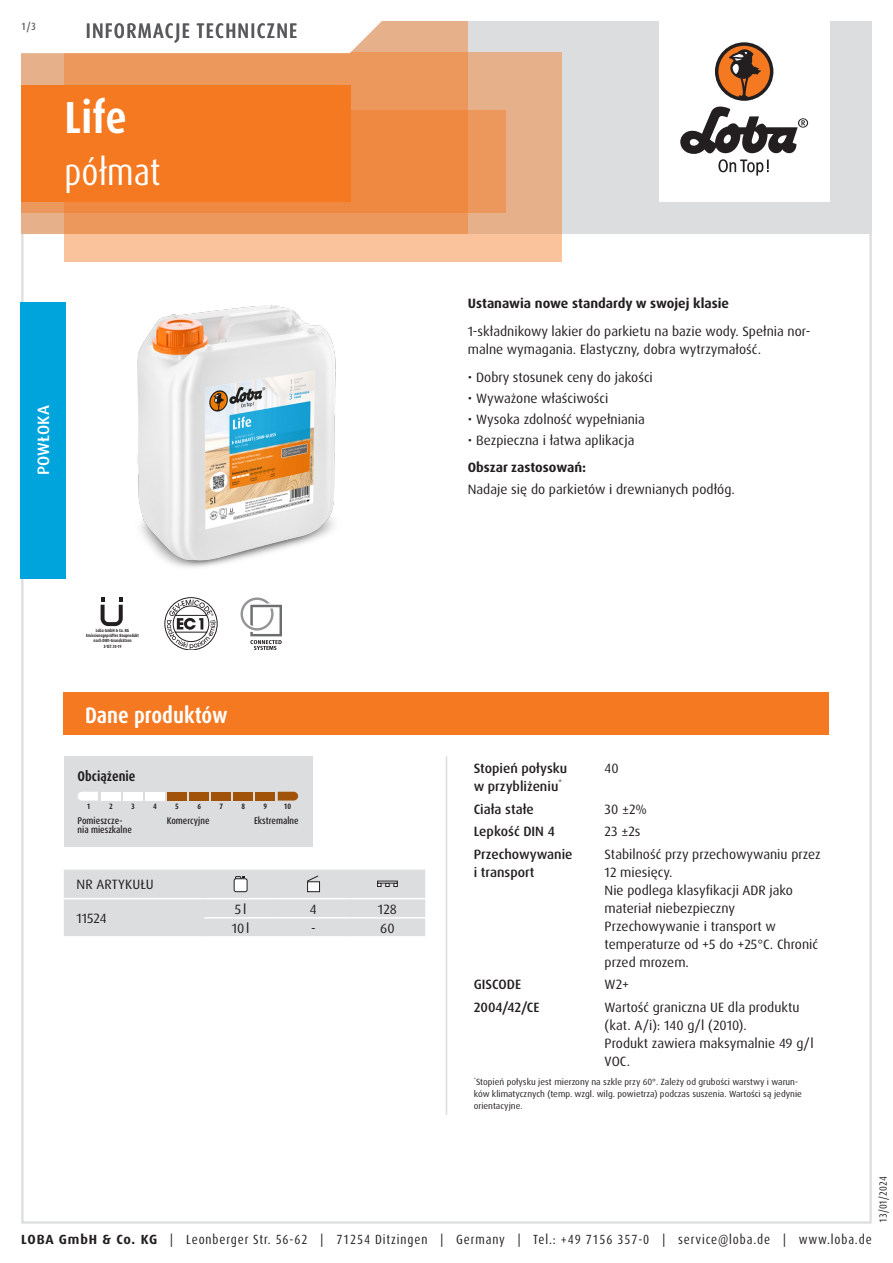
<style>
.page{position:relative;width:893px;height:1263px;background:#fff}
.page>*{position:absolute;margin:0;border:0;box-sizing:border-box;transform-origin:0 0}
.Produktname_weiss{font:700 condensed 45px "Dax Pro";color:#fff}
.Variante_weiss{font:condensed 37.5px "Dax Pro";color:#fff}
.Abschnitt{font:700 condensed 22.5px "Dax Pro";color:#fff}
.TI{font:500 condensed 21px "Dax Pro";letter-spacing:.06em;color:#57585a}
.Produktart_Versiegelung{font:500 16.5px "Dax Pro";letter-spacing:.01em;color:#fff}
.skala_name{font:700 condensed 14.1px "Dax Pro";color:#231f20}
.Text_ohne_Silbentrennung{font:13.5px/18px "Dax Pro";color:#231f20}
.Text{font:13.5px/18px "Dax Pro";color:#231f20}
.Text_Medium{font:500 13.5px/18px "Dax Pro";color:#231f20}
.Text_Bold{font:700 13.5px "Dax Pro";color:#231f20}
.Text_zentriert{font:13.5px "Dax Pro";color:#231f20}
.Text_Großbuchstaben{font:13.5px "Dax Pro";letter-spacing:.01em;color:#231f20}
.t1{font:condensed 13.35px "Dax Pro";letter-spacing:.065em;color:#231f20}
.t2{font:condensed 10.5px "Dax Pro";color:#231f20}
.t3{font:500 condensed 10.5px "Dax Pro";color:#57585a}
.skala_desc_left{font:500 condensed 9.75px/8.9px "Dax Pro";color:#231f20}
.skala_desc_right{font:500 condensed 9.75px "Dax Pro";color:#231f20}
.skala_desc_middle{font:500 condensed 9.75px "Dax Pro";color:#231f20}
.Footnote{font:9px/12px "Dax Pro";color:#231f20}
.skala_number{font:700 condensed 7.8px "Dax Pro";color:#231f20}
.t4{font:700 4.5px/5.2px "Dax Pro";color:#231f20;text-align:center;scale:.82 1}
.s1{font-weight:700;font-stretch:normal}
</style>
<div class="page">
<hr style="left:446px;top:756px;width:1px;height:359px;background:#dcdddf">
<svg style="left:64px;top:869px;width:361px;height:67px;background:#dcdddf"></svg>
<div style="left:64px;top:756px;width:249px;height:91px;background:#dcdddf"></div>
<svg style="left:78px;top:792px;width:20px;height:8px"></svg>
<div style="left:101px;top:792px;width:20px;height:8px;background:#fff"></div>
<div style="left:123px;top:792px;width:20px;height:8px;background:#fff"></div>
<div style="left:145px;top:792px;width:20px;height:8px;background:#fff"></div>
<div style="left:167px;top:792px;width:20px;height:8px;background:#a15409"></div>
<div style="left:189px;top:792px;width:20px;height:8px;background:#a15409"></div>
<div style="left:212px;top:792px;width:19px;height:8px;background:#a15409"></div>
<div style="left:234px;top:792px;width:19px;height:8px;background:#a15409"></div>
<div style="left:256px;top:792px;width:19px;height:8px;background:#a15409"></div>
<svg style="left:278px;top:792px;width:20px;height:8px"></svg>
<div style="left:64px;top:692px;width:765px;height:43px;background:#f47921"></div>
<svg style="left:101px;top:597px;width:22px;height:29px"></svg>
<svg style="left:165px;top:597px;width:52px;height:53px"></svg>
<svg style="left:241px;top:597px;width:41px;height:53px"></svg>
<img style="left:137px;top:305px;width:199px;height:263px">
<div style="left:20px;top:302px;width:46px;height:276px;background:#00a4dc"></div>
<div style="left:21px;top:21px;width:851px;height:213px;background:#dcdddf"></div>
<div style="left:659px;top:0;width:170px;height:202px;background:#fff"></div>
<svg style="left:680px;top:106px;width:128px;height:70px"></svg>
<div style="left:715px;top:42px;width:58px;height:59px;background:#231f20;border-radius:50%"></div>
<svg style="left:718px;top:45px;width:52px;height:52px"></svg>
<div style="left:64px;top:52px;width:497px;height:209px;background:linear-gradient(to right,#fec79f,#efb992)"></div>
<div style="left:21px;top:111px;width:485px;height:102px;background:#ec975b"></div>
<svg style="left:21px;top:21px;width:447px;height:213px;background:#ec9355"></svg>
<svg style="left:21px;top:21px;width:411px;height:34px;background:#faede4"></svg>
<div style="left:21px;top:85px;width:330px;height:117px;background:#f47921"></div>
<p class="t3" style="left:21px;top:19px;width:16px">1/3</p>
<p class="TI" style="left:86px;top:17px;width:213px">INFORMACJE TECHNICZNE</p>
<p class="Produktname_weiss" style="left:65px;top:89px;width:64px">Life</p>
<p class="Variante_weiss" style="left:65px;top:148px;width:97px">półmat</p>
<p class="Produktart_Versiegelung" style="left:33px;top:475px;width:72px;rotate:-90deg">POWŁOKA</p>
<p class="t4" style="left:86px;top:628px;width:66px">Loba GmbH &amp; Co. KG<br>Emissionsgeprüftes Bauprodukt nach DIBt-Grundsätzen<br>Z-157.10-19</p>
<p class="Abschnitt" style="left:85px;top:700px;width:144px">Dane produktów</p>
<p class="skala_name" style="left:78px;top:767px;width:59px">Obciążenie</p>
<p class="skala_number" style="left:87px;top:802px;width:5px">1</p>
<p class="skala_number" style="left:109px;top:802px;width:5px">2</p>
<p class="skala_number" style="left:131px;top:802px;width:5px">3</p>
<p class="skala_number" style="left:153px;top:802px;width:5px">4</p>
<p class="skala_number" style="left:175px;top:802px;width:5px">5</p>
<p class="skala_number" style="left:197px;top:802px;width:5px">6</p>
<p class="skala_number" style="left:219px;top:802px;width:5px">7</p>
<p class="skala_number" style="left:241px;top:802px;width:5px">8</p>
<p class="skala_number" style="left:264px;top:802px;width:5px">9</p>
<p class="skala_number" style="left:284px;top:802px;width:9px">10</p>
<p class="skala_desc_left" style="left:78px;top:816px;width:56px">Pomieszcze&shy;nia mieszkalne</p>
<p class="skala_desc_middle" style="left:167px;top:815px;width:44px">Komercyjne</p>
<p class="skala_desc_right" style="left:254px;top:815px;width:46px">Ekstremalne</p>
<p class="Text_Großbuchstaben" style="left:77px;top:876px;width:79px">NR ARTYKUŁU</p>
<p class="Text" style="left:77px;top:909px;width:32px">11524</p>
<p class="Text_zentriert" style="left:235px;top:900px;width:13px">5l</p>
<p class="Text_zentriert" style="left:310px;top:900px;width:8px">4</p>
<p class="Text_zentriert" style="left:378px;top:900px;width:20px">128</p>
<p class="Text_zentriert" style="left:232px;top:919px;width:19px">10l</p>
<p class="Text_zentriert" style="left:311px;top:919px;width:6px">-</p>
<p class="Text_zentriert" style="left:380px;top:919px;width:16px">60</p>
<p class="Text_Bold" style="left:468px;top:295px;width:263px">Ustanawia nowe standardy w swojej klasie</p>
<p class="Text" style="left:468px;top:323px;width:344px">1-składnikowy lakier do parkietu na bazie wody. Spełnia nor&shy;malne wymagania. Elastyczny, dobra wytrzymałość.</p>
<p class="Text" style="left:468px;top:368px;width:187px">• Dobry stosunek ceny do jakości</p>
<p class="Text" style="left:468px;top:389px;width:142px">• Wyważone właściwości</p>
<p class="Text" style="left:468px;top:410px;width:179px">• Wysoka zdolność wypełniania</p>
<p class="Text" style="left:468px;top:431px;width:168px">• Bezpieczna i łatwa aplikacja</p>
<p class="Text_Bold" style="left:468px;top:459px;width:120px">Obszar zastosowań:</p>
<p class="Text" style="left:468px;top:480px;width:269px">Nadaje się do parkietów i drewnianych podłóg.</p>
<p class="Text_Medium" style="left:474px;top:759px;width:95px">Stopień połysku w przybliżeniu<sup>*</sup></p>
<p class="Text_ohne_Silbentrennung" style="left:605px;top:759px;width:16px">40</p>
<p class="Text_Medium" style="left:474px;top:800px;width:62px">Ciała stałe</p>
<p class="Text_ohne_Silbentrennung" style="left:605px;top:800px;width:44px">30 ±2%</p>
<p class="Text_Medium" style="left:474px;top:822px;width:83px">Lepkość DIN 4</p>
<p class="Text_ohne_Silbentrennung" style="left:605px;top:822px;width:37px">23 ±2s</p>
<p class="Text_Medium" style="left:474px;top:845px;width:100px">Przechowywanie i transport</p>
<p class="Text_ohne_Silbentrennung" style="left:605px;top:845px;width:218px">Stabilność przy przechowywaniu przez<br>12 miesięcy.</p>
<p class="Text_ohne_Silbentrennung" style="left:605px;top:881px;width:190px">Nie podlega klasyfikacji ADR jako materiał niebezpieczny</p>
<p class="Text_ohne_Silbentrennung" style="left:605px;top:917px;width:215px">Przechowywanie i transport w temperaturze od +5 do +25°C. Chronić przed mrozem.</p>
<p class="Text_Medium" style="left:474px;top:976px;width:49px">GISCODE</p>
<p class="Text_ohne_Silbentrennung" style="left:605px;top:976px;width:26px">W2+</p>
<p class="Text_Medium" style="left:474px;top:998px;width:67px">2004/42/CE</p>
<p class="Text_ohne_Silbentrennung" style="left:605px;top:998px;width:196px">Wartość graniczna UE dla produktu (kat. A/i): 140 g/l (2010).</p>
<p class="Text_ohne_Silbentrennung" style="left:605px;top:1034px;width:210px">Produkt zawiera maksymalnie 49 g/l<br>VOC.</p>
<p class="Footnote" style="left:474px;top:1076px;width:330px"><sup>*</sup>Stopień połysku jest mierzony na szkle przy 60°. Zależy od grubości warstwy i warun&shy;ków klimatycznych (temp. wzgl. wilg. powietrza) podczas suszenia. Wartości są jedynie orientacyjne.</p>
<p class="t2" style="left:876px;top:1222px;width:48px;rotate:-90deg">13/01/2024</p>
<p class="t1" style="left:21px;top:1230px;width:852px"><span class="s1">LOBA GmbH &amp; Co. KG</span> | Leonberger Str. 56-62 | 71254 Ditzingen | Germany | Tel.: +49 7156 357-0 | service@loba.de | www.loba.de</p>
</div>
